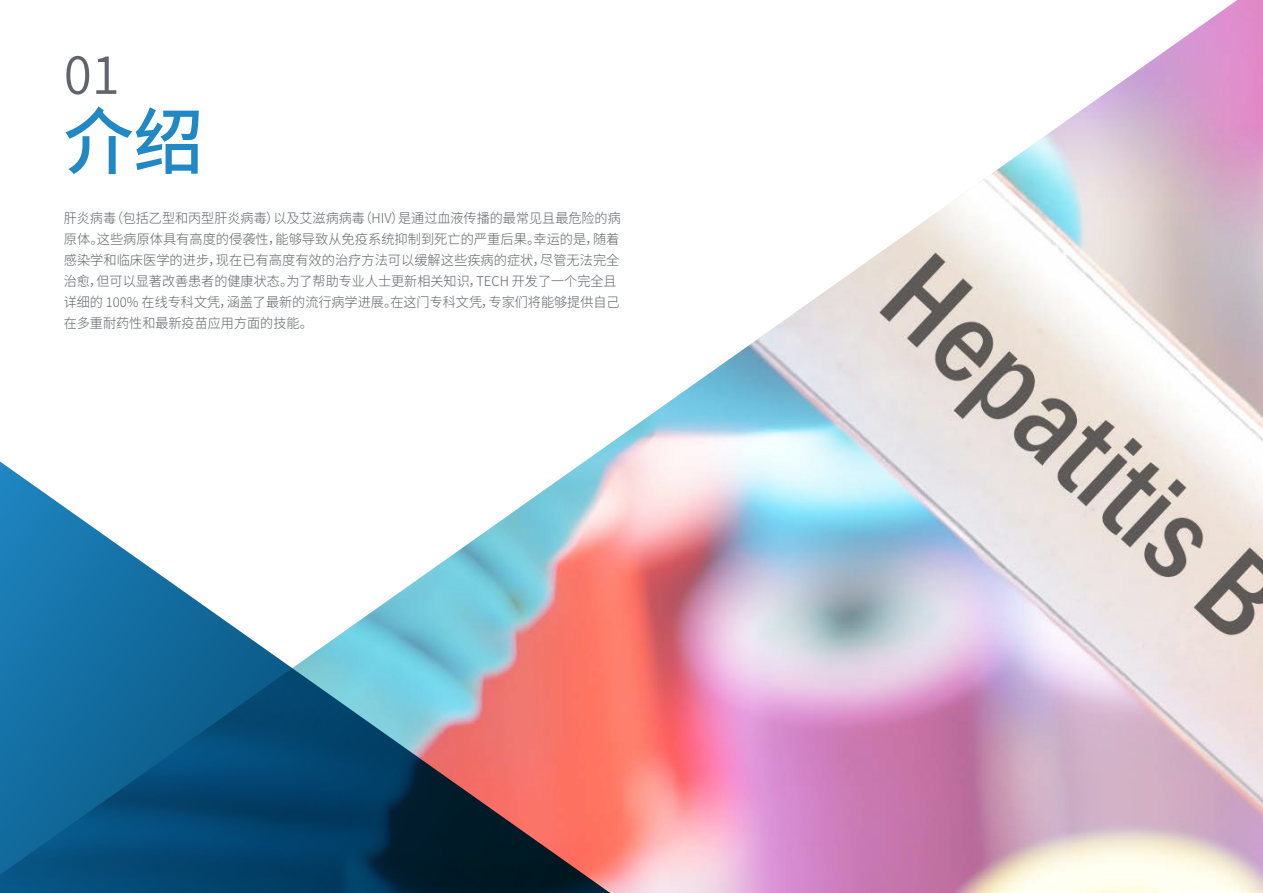
<style>
.page{position:relative;width:1263px;height:893px;background:#fff}
.page>*{position:absolute;margin:0;border:0;box-sizing:border-box;transform-origin:0 0}
.t1{font:500 72px "Source Han Sans CN";color:#2088c5}
.t2{font:52.5px "Source Han Sans CN";color:#61646a}
.t3{font:300 13.5px/21px "Source Han Sans CN";color:#61646a}
</style>
<div class="page">
<img style="left:606px;top:0;width:657px;height:893px">
<svg style="left:0;top:446px;width:640px;height:447px"></svg>
<h2 class="t2" style="left:64px;top:45px;width:57px">01</h2>
<h1 class="t1" style="left:64px;top:101px;width:141px">介绍</h1>
<p class="t3" style="left:64px;top:208px;width:558px">肝炎病毒（包括乙型和丙型肝炎病毒）以及艾滋病病毒（HIV）是通过血液传播的最常见且最危险的病原体。这些病原体具有高度的侵袭性，能够导致从免疫系统抑制到死亡的严重后果。幸运的是，随着感染学和临床医学的进步，现在已有高度有效的治疗方法可以缓解这些疾病的症状，尽管无法完全治愈，但可以显著改善患者的健康状态。为了帮助专业人士更新相关知识，TECH 开发了一个完全且详细的 100% 在线专科文凭，涵盖了最新的流行病学进展。在这门专科文凭，专家们将能够提供自己在多重耐药性和最新疫苗应用方面的技能。</p>
</div>
